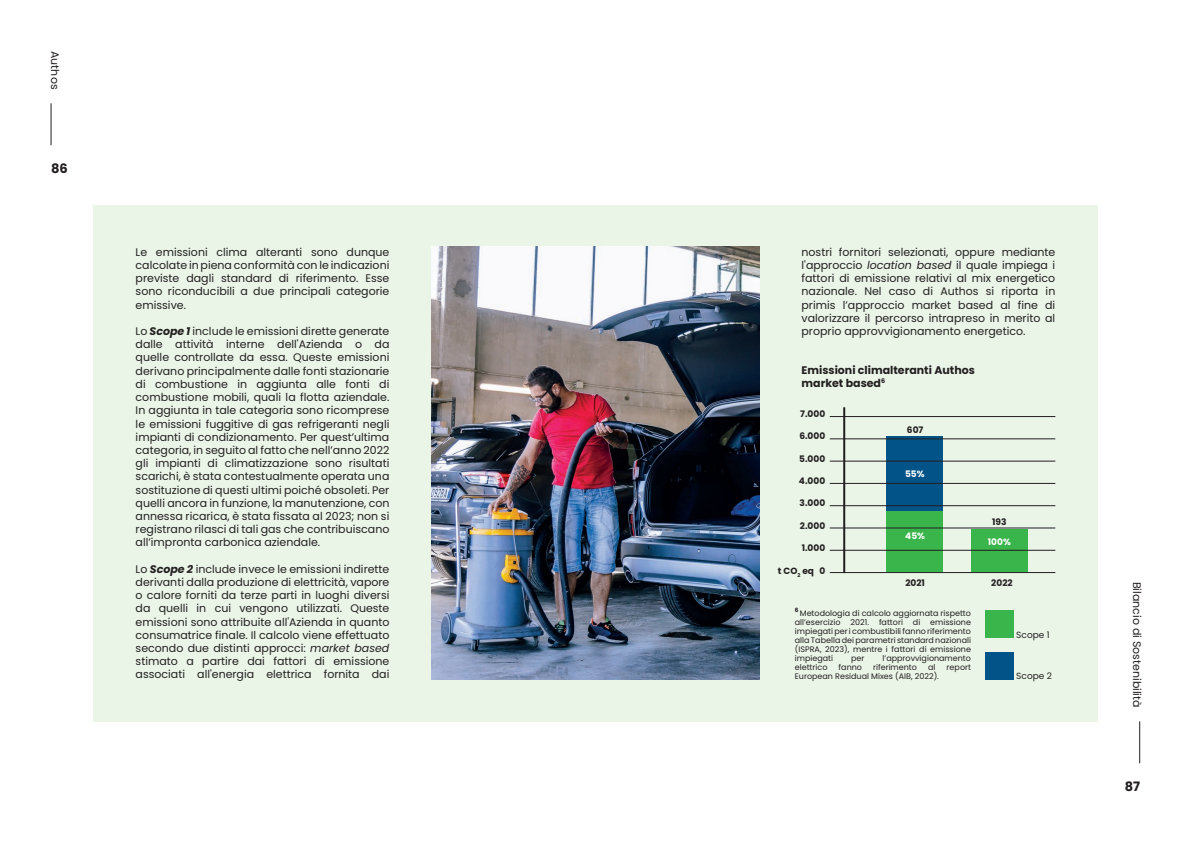
<style>
.page{position:relative;width:1191px;height:842px;background:#fff}
.page>*{position:absolute;margin:0;border:0;box-sizing:border-box;transform-origin:0 0}
.t1{font:700 13px "Poppins";color:#231f20}
.t2{font:11px/13.2px "Poppins";color:#231f20;text-align:justify}
.t3{font:700 11px/13px "Poppins";color:#231f20}
.t4{font:700 9px "Poppins";color:#231f20}
.t5{font:9px "Poppins";color:#231f20}
.t6{font:700 9px "Poppins";color:#fff}
.t7{font:8px/9px "Poppins";color:#231f20;text-align:justify}
.s1{font-weight:700;font-style:italic}
.s2{font-style:italic}
</style>
<div class="page">
<div style="left:93px;top:205px;width:1004px;height:517px;background:#eaf5e8"></div>
<img style="left:432px;top:246px;width:327px;height:433px">
<hr style="left:51px;top:103px;width:1px;height:42px;background:#231f20">
<hr style="left:1139px;top:721px;width:1px;height:42px;background:#231f20">
<div style="left:886px;top:511px;width:57px;height:61px;background:#39b54c"></div>
<div style="left:971px;top:530px;width:56px;height:42px;background:#39b54c"></div>
<div style="left:886px;top:436px;width:57px;height:75px;background:#015388"></div>
<hr style="left:829px;top:416px;width:226px;height:1px;background:#231f20">
<hr style="left:829px;top:572px;width:226px;height:1px;background:#231f20">
<hr style="left:829px;top:550px;width:226px;height:1px;background:#231f20">
<hr style="left:829px;top:527px;width:226px;height:1px;background:#231f20">
<hr style="left:829px;top:505px;width:226px;height:1px;background:#231f20">
<hr style="left:829px;top:483px;width:226px;height:1px;background:#231f20">
<hr style="left:829px;top:461px;width:226px;height:1px;background:#231f20">
<hr style="left:829px;top:438px;width:226px;height:1px;background:#231f20">
<div style="left:985px;top:652px;width:28px;height:27px;background:#015388"></div>
<div style="left:985px;top:610px;width:28px;height:28px;background:#39b54c"></div>
<hr style="left:843px;top:407px;width:2px;height:166px;background:#231f20">
<p class="t2" style="left:61px;top:51px;width:40px;rotate:90deg">Authos</p>
<p class="t1" style="left:51px;top:161px;width:18px">86</p>
<p class="t2" style="left:136px;top:245px;width:255px">Le emissioni clima alteranti sono dunque calcolate in piena conformità con le indicazioni previste dagli standard di riferimento. Esse sono riconducibili a due principali categorie emissive.</p>
<p class="t2" style="left:136px;top:325px;width:255px">Lo <span class="s1">Scope 1</span> include le emissioni dirette generate dalle attività interne dell'Azienda o da quelle controllate da essa. Queste emissioni derivano principalmente dalle fonti stazionarie di combustione in aggiunta alle fonti di combustione mobili, quali la flotta aziendale.<br>In aggiunta in tale categoria sono ricomprese le emissioni fuggitive di gas refrigeranti negli impianti di condizionamento. Per quest’ultima categoria, in seguito al fatto che nell’anno 2022 gli impianti di climatizzazione sono risultati scarichi, è stata contestualmente operata una sostituzione di questi ultimi poiché obsoleti. Per quelli ancora in funzione, la manutenzione, con annessa ricarica, è stata fissata al 2023; non si registrano rilasci di tali gas che contribuiscano all’impronta carbonica aziendale.</p>
<p class="t2" style="left:136px;top:562px;width:255px">Lo <span class="s1">Scope 2</span> include invece le emissioni indirette derivanti dalla produzione di elettricità, vapore o calore forniti da terze parti in luoghi diversi da quelli in cui vengono utilizzati. Queste emissioni sono attribuite all'Azienda in quanto consumatrice finale. Il calcolo viene effettuato secondo due distinti approcci: <span class="s2">market based </span>stimato a partire dai fattori di emissione associati all'energia elettrica fornita dai</p>
<p class="t2" style="left:801px;top:245px;width:255px">nostri fornitori selezionati, oppure mediante l'approccio <span class="s2">location based</span> il quale impiega i fattori di emissione relativi al mix energetico nazionale. Nel caso di Authos si riporta in primis l’approccio market based al fine di valorizzare il percorso intrapreso in merito al proprio approvvigionamento energetico.</p>
<p class="t3" style="left:801px;top:363px;width:175px">Emissioni climalteranti Authos market based<sup>6</sup></p>
<p class="t4" style="left:800px;top:408px;width:26px">7.000</p>
<p class="t4" style="left:799px;top:431px;width:27px">6.000</p>
<p class="t4" style="left:799px;top:453px;width:27px">5.000</p>
<p class="t4" style="left:799px;top:476px;width:28px">4.000</p>
<p class="t4" style="left:799px;top:498px;width:27px">3.000</p>
<p class="t4" style="left:801px;top:543px;width:25px">1.000</p>
<p class="t4" style="left:800px;top:520px;width:27px">2.000</p>
<p class="t4" style="left:907px;top:424px;width:18px">607</p>
<p class="t6" style="left:905px;top:469px;width:21px">55%</p>
<p class="t6" style="left:905px;top:531px;width:21px">45%</p>
<p class="t4" style="left:992px;top:517px;width:16px">193</p>
<p class="t6" style="left:988px;top:537px;width:24px">100%</p>
<p class="t4" style="left:819px;top:565px;width:7px">0</p>
<p class="t4" style="left:778px;top:565px;width:38px">t CO<sub>2</sub> eq</p>
<p class="t7" style="left:795px;top:608px;width:178px"><sup>6</sup> Metodologia di calcolo aggiornata rispetto all’esercizio 2021. fattori di emissione impiegati per i combustibili fanno riferimento alla Tabella dei parametri standard nazionali (ISPRA, 2023), mentre i fattori di emissione impiegati</p>
<p class="t4" style="left:905px;top:578px;width:21px">2021</p>
<p class="t4" style="left:991px;top:578px;width:23px">2022</p>
<p class="t5" style="left:1016px;top:629px;width:35px">Scope 1</p>
<p class="t7" style="left:851px;top:653px;width:15px">per</p>
<p class="t7" style="left:882px;top:653px;width:90px">l’approvvigionamento</p>
<p class="t7" style="left:795px;top:662px;width:34px">elettrico</p>
<p class="t7" style="left:838px;top:662px;width:25px">fanno</p>
<p class="t7" style="left:873px;top:662px;width:45px">riferimento</p>
<p class="t7" style="left:928px;top:662px;width:9px">al</p>
<p class="t7" style="left:946px;top:662px;width:26px">report</p>
<p class="t7" style="left:795px;top:671px;width:146px">European Residual Mixes (AIB, 2022).</p>
<p class="t5" style="left:1016px;top:671px;width:37px">Scope 2</p>
<p class="t2" style="left:1143px;top:582px;width:127px;rotate:90deg">Bilancio di Sostenibilità</p>
<p class="t1" style="left:1124px;top:779px;width:17px">87</p>
</div>
